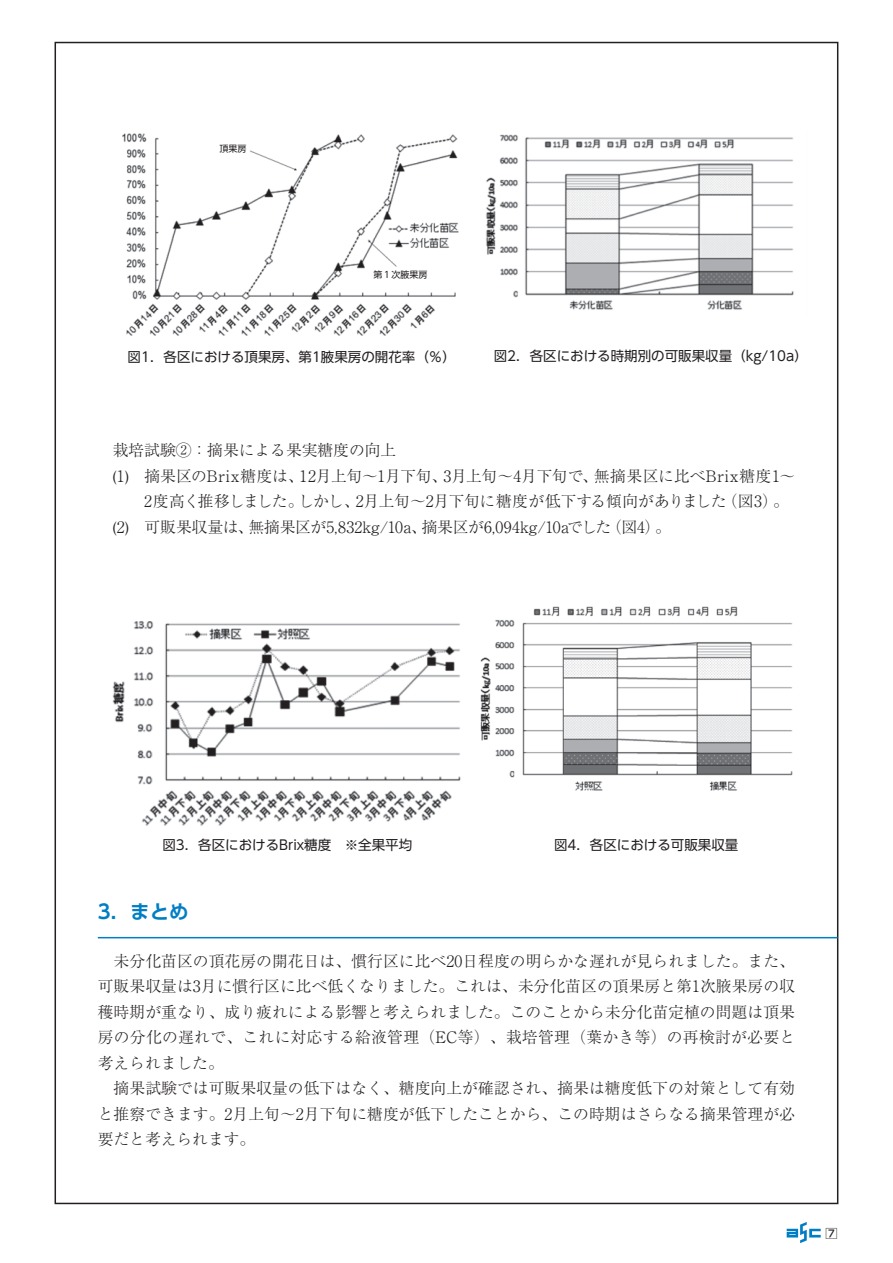
<style>
.page{position:relative;width:893px;height:1263px;background:#fff}
.page>*{position:absolute;margin:0;border:0;box-sizing:border-box;transform-origin:0 0}
.t1{font:700 19.5px "UD Shin Go Pr 6 De";color:#007ec5}
.t2{font:300 15.75px/25.5px "Ryumin Pr 6";letter-spacing:.005em;color:#231f20}
.t3{font:300 15.75px "Ryumin Pr 6";letter-spacing:-.015em;color:#231f20}
.t4{font:300 15.75px "Ryumin Pr 6";letter-spacing:-.02em;color:#231f20}
.t5{font:13.5px "UD Shin Go Pr 6";color:#231f20}
.t6{font:500 12px "UD Shin Go Pr 6";color:#231f20}
.t7{font:9px "UD Shin Go Pr 6";color:#231f20}
</style>
<div class="page">
<svg style="left:787px;top:1222px;width:34px;height:21px"></svg>
<hr style="left:98px;top:937px;width:740px;height:1px;background:#007ec5">
<img style="left:486px;top:134px;width:308px;height:176px">
<img style="left:122px;top:133px;width:337px;height:203px">
<img style="left:112px;top:621px;width:349px;height:205px">
<img style="left:480px;top:606px;width:313px;height:185px">
<p class="t7" style="left:219px;top:142px;width:28px">頂果房</p>
<p class="t7" style="left:373px;top:267px;width:55px">第１次腋果房</p>
<p class="t5" style="left:128px;top:346px;width:330px">図1．各区における頂果房、第1腋果房の開花率（％）</p>
<p class="t5" style="left:494px;top:344px;width:316px">図2．各区における時期別の可販果収量（kg/10a）</p>
<p class="t2" style="left:113px;top:437px;width:285px">栽培試験②：摘果による果実糖度の向上</p>
<p class="t2" style="left:113px;top:462px;width:684px">(1)　摘果区のBrix糖度は、12月上旬～1月下旬、3月上旬～4月下旬で、無摘果区に比べBrix糖度1～</p>
<p class="t4" style="left:144px;top:489px;width:646px">2度高く推移しました。しかし、2月上旬～2月下旬に糖度が低下する傾向がありました（図3）。</p>
<p class="t3" style="left:113px;top:514px;width:559px">(2)　可販果収量は、無摘果区が5,832kg/10a、摘果区が6,094kg/10aでした（図4）。</p>
<p class="t5" style="left:162px;top:833px;width:251px">図3．各区におけるBrix糖度　※全果平均</p>
<p class="t5" style="left:554px;top:834px;width:186px">図4．各区における可販果収量</p>
<p class="t1" style="left:98px;top:895px;width:92px">3．まとめ</p>
<p class="t2" style="left:98px;top:947px;width:699px">　未分化苗区の頂花房の開花日は、慣行区に比べ20日程度の明らかな遅れが見られました。また、可販果収量は3月に慣行区に比べ低くなりました。これは、未分化苗区の頂果房と第1次腋果房の収穫時期が重なり、成り疲れによる影響と考えられました。このことから未分化苗定植の問題は頂果房の分化の遅れで、これに対応する給液管理（EC等）、栽培管理（葉かき等）の再検討が必要と考えられました。<br>　摘果試験では可販果収量の低下はなく、糖度向上が確認され、摘果は糖度低下の対策として有効と推察できます。2月上旬～2月下旬に糖度が低下したことから、この時期はさらなる摘果管理が必要だと考えられます。</p>
<p class="t6" style="left:826px;top:1223px;width:13px">7</p>
</div>
